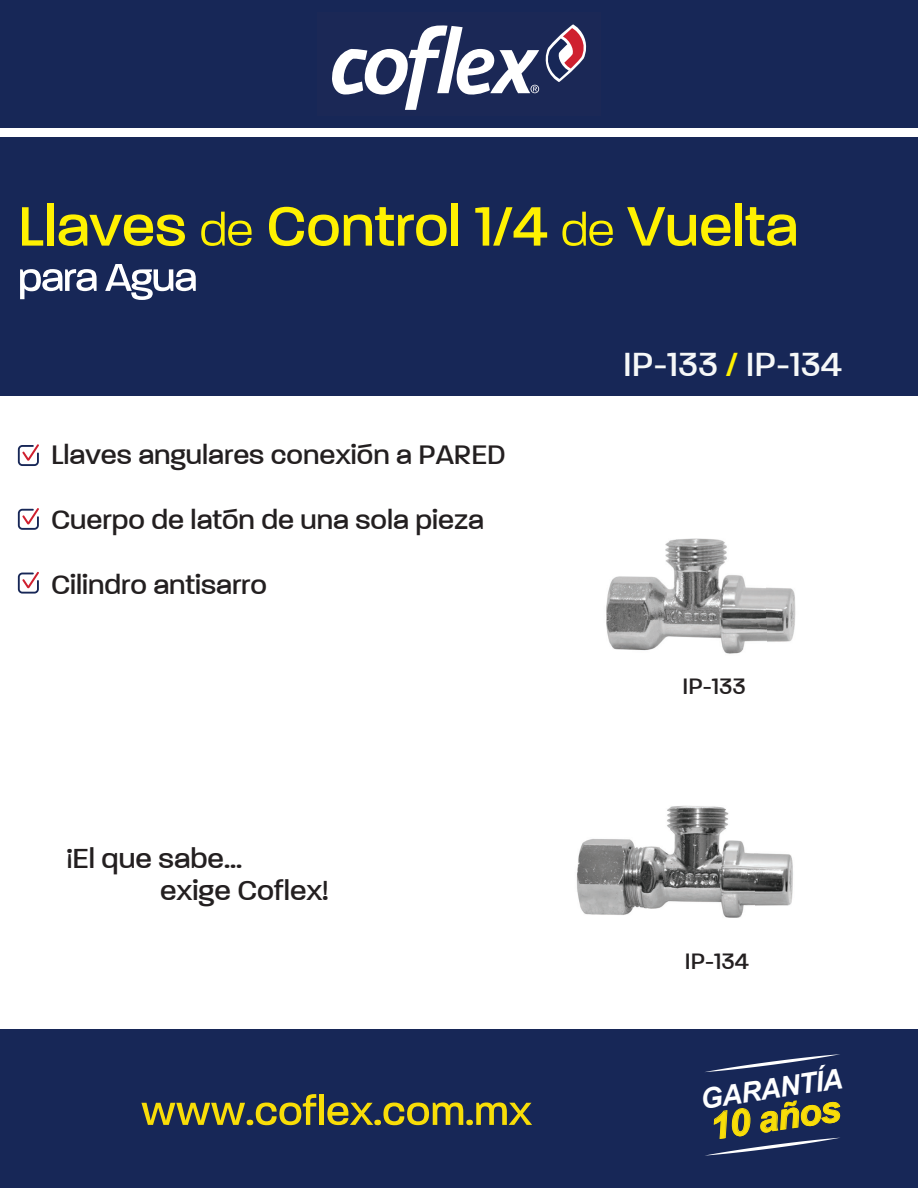
<style>
.page{position:relative;width:918px;height:1188px;background:#fff}
.page>*{position:absolute;margin:0;border:0;box-sizing:border-box;transform-origin:0 0}
.t1{font:500 75px "Paralucent";color:#fff101}
.t2{font:500 54px "Paralucent";color:#f8dd08}
.t3{font:500 52.5px "Paralucent";letter-spacing:-.025em;color:#fff}
.t4{font:500 45px "Paralucent";color:#f6f8f8}
.t5{font:500 37.05px/31.7px "Paralucent";color:#231f20}
.t6{font:italic 700 36.75px "Arial";color:#f8dd08}
.t7{font:500 36px/64.8px "Paralucent";color:#231f20}
.t8{font:500 30px "Paralucent";color:#231f20}
.t9{font:italic 700 28.05px "Arial";color:#fff}
.s1{font-weight:300;font-size:60px}
.s2{color:#fff101}
</style>
<div class="page">
<div style="left:0;top:131px;width:918px;height:265px;background:#172757"></div>
<div style="left:0;top:0;width:918px;height:128px;background:#172757"></div>
<div style="left:0;top:128px;width:918px;height:9px;background:#fff"></div>
<img style="left:606px;top:538px;width:190px;height:116px">
<img style="left:576px;top:805px;width:217px;height:113px">
<div style="left:0;top:1030px;width:918px;height:158px;background:#172757"></div>
<svg style="left:705px;top:1054px;width:135px;height:18px"></svg>
<svg style="left:705px;top:1100px;width:136px;height:56px"></svg>
<svg style="left:18px;top:444px;width:21px;height:22px"></svg>
<svg style="left:18px;top:508px;width:21px;height:22px"></svg>
<svg style="left:18px;top:572px;width:21px;height:22px"></svg>
<div style="left:317px;top:12px;width:284px;height:104px;background:#1b2856"></div>
<svg style="left:332px;top:24px;width:255px;height:86px"></svg>
<h1 class="t1" style="left:18px;top:186px;width:782px">Llaves <span class="s1">de</span> Control 1/4 <span class="s1">de</span> Vuelta</h1>
<h3 class="t3" style="left:18px;top:249px;width:181px">para Agua</h3>
<p class="t7" style="left:51px;top:421px;width:456px">Llaves angulares conexión a PARED<br>Cuerpo de latón de una sola pieza<br>Cilindro antisarro</p>
<p class="t5" style="left:160px;top:842px;width:170px;text-indent:-93px">¡El que sabe...<br>exige Coflex!</p>
<h2 class="t2" style="left:141px;top:1082px;width:393px">www.coflex.com.mx</h2>
<p class="t4" style="left:623px;top:340px;width:220px">IP-133 <span class="s2">/</span> IP-134</p>
<p class="t8" style="left:683px;top:670px;width:65px">IP-133</p>
<p class="t8" style="left:685px;top:945px;width:66px">IP-134</p>
<p class="t9" style="left:698px;top:1080px;width:144px;rotate:-8deg">GARANTÍA</p>
<p class="t6" style="left:707px;top:1102px;width:133px;rotate:-8deg">10 años</p>
</div>
